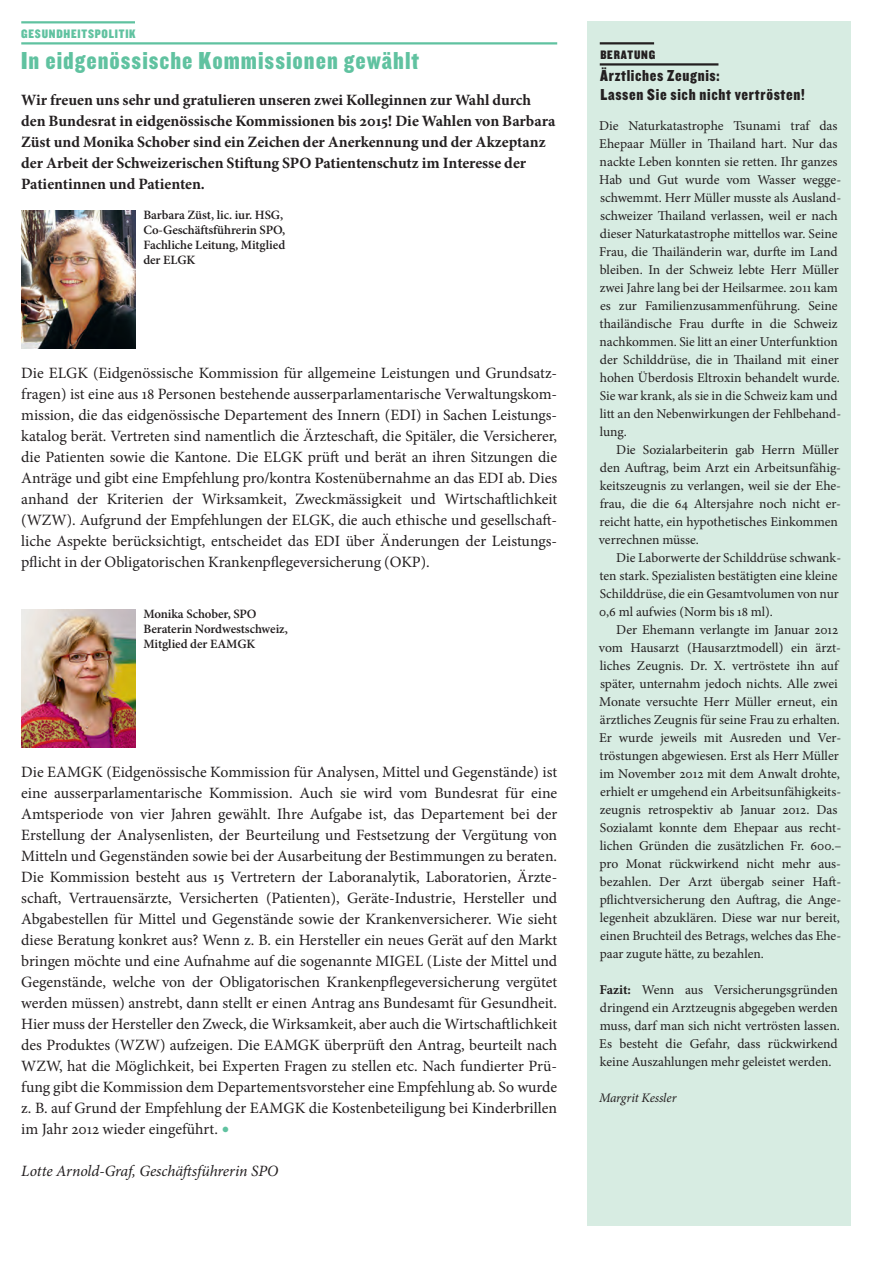
<style>
.page{position:relative;width:872px;height:1263px;background:#fff}
.page>*{position:absolute;margin:0;border:0;box-sizing:border-box;transform-origin:0 0}
.t1{font:25.5px "Knockout HTF70 Full Welterwt";letter-spacing:.04em;color:#60c2a0}
.t2{font:16.5px/18.8px "Knockout HTF70 Full Welterwt";letter-spacing:.04em;color:#231f20}
.t3{font:15.75px/21px "Minion Pro";color:#231f20;text-align:justify}
.t4{font:700 15.75px/21px "Minion Pro";letter-spacing:-.005em;color:#231f20}
.t5{font:italic 15.75px "Minion Pro";letter-spacing:-.01em;color:#231f20}
.t6{font:13.5px/18px "Minion Pro";color:#231f20}
.t7{font:italic 13.05px "Minion Pro";letter-spacing:-.01em;color:#231f20}
.t8{font:600 12.75px/15px "Minion Pro";letter-spacing:-.005em;color:#231f20}
.t9{font:12.75px "Knockout HTF70 Full Welterwt";letter-spacing:.06em;color:#60c2a0}
.t10{font:12.75px "Knockout HTF70 Full Welterwt";letter-spacing:.06em;color:#231f20}
.s1{font-size:21px;color:#60c2a0}
.s2{font-weight:700}
</style>
<div class="page">
<hr style="left:21px;top:21px;width:114px;height:2px;background:#60c2a0">
<hr style="left:21px;top:42px;width:536px;height:3px;background:#60c2a0">
<div style="left:587px;top:21px;width:263px;height:1205px;background:#d7ece2"></div>
<hr style="left:600px;top:42px;width:54px;height:2px;background:#231f20">
<hr style="left:600px;top:63px;width:118px;height:3px;background:#231f20">
<img style="left:21px;top:210px;width:114px;height:139px">
<img style="left:21px;top:609px;width:114px;height:139px">
<p class="t9" style="left:21px;top:27px;width:116px">GESUNDHEITSPOLITIK</p>
<h1 class="t1" style="left:21px;top:47px;width:399px">In eidgenössische Kommissionen gewählt</h1>
<p class="t4" style="left:21px;top:90px;width:536px">Wir freuen uns sehr und gratulieren unseren zwei Kolleginnen zur Wahl durch den Bundesrat in eidgenössische Kommissionen bis 2015! Die Wahlen von Barbara Züst und Monika Schober sind ein Zeichen der Anerkennung und der Akzeptanz der Arbeit der Schweizerischen Stiftung SPO Patientenschutz im Interesse der Patientinnen und Patienten.</p>
<p class="t8" style="left:143px;top:208px;width:143px">Barbara Züst, lic. iur. HSG,<br>Co-Geschäftsführerin SPO,<br>Fachliche Leitung, Mitglied der ELGK</p>
<p class="t3" style="left:21px;top:363px;width:537px">Die ELGK (Eidgenössische Kommission für allgemeine Leistungen und Grundsatz&shy;fragen) ist eine aus 18 Personen bestehende ausserparlamentarische Verwaltungskom&shy;mission, die das eidgenössische Departement des Innern (EDI) in Sachen Leistungs&shy;katalog berät. Vertreten sind namentlich die Ärzteschaft, die Spitäler, die Versicherer, die Patienten sowie die Kantone. Die ELGK prüft und berät an ihren Sitzungen die Anträge und gibt eine Empfehlung pro/kontra Kostenübernahme an das EDI ab. Dies anhand der Kriterien der Wirksamkeit, Zweckmässigkeit und Wirtschaftlichkeit (WZW). Aufgrund der Empfehlungen der ELGK, die auch ethische und gesellschaf-t&shy;liche Aspekte berücksichtigt, entscheidet das EDI über Änderungen der Leistungs&shy;pflicht in der Obligatorischen Krankenpflegeversicherung (OKP).</p>
<p class="t8" style="left:143px;top:607px;width:146px">Monika Schober, SPO<br>Beraterin Nordwestschweiz,<br>Mitglied der EAMGK</p>
<p class="t3" style="left:21px;top:762px;width:537px">Die EAMGK (Eidgenössische Kommission für Analysen, Mittel und Gegenstände) ist eine ausserparlamentarische Kommission. Auch sie wird vom Bundesrat für eine Amtsperiode von vier Jahren gewählt. Ihre Aufgabe ist, das Departement bei der Erstellung der Analysenlisten, der Beurteilung und Festsetzung der Vergütung von Mitteln und Gegenständen sowie bei der Ausarbeitung der Bestimmungen zu beraten.<br>Die Kommission besteht aus 15 Vertretern der Laboranalytik, Laboratorien, Ärzte&shy;schaft, Vertrauensärzte, Versicherten (Patienten), Geräte-Industrie, Hersteller und Abgabestellen für Mittel und Gegenstände sowie der Krankenversicherer. Wie sieht diese Beratung konkret aus? Wenn z. B. ein Hersteller ein neues Gerät auf den Markt bringen möchte und eine Aufnahme auf die sogenannte MIGEL (Liste der Mittel und Gegenstände, welche von der Obligatorischen Krankenpflegeversicherung vergütet werden müssen) anstrebt, dann stellt er einen Antrag ans Bundesamt für Gesundheit.<br>Hier muss der Hersteller den Zweck, die Wirksamkeit, aber auch die Wirtschaftlichkeit des Produktes (WZW) aufzeigen. Die EAMGK überprüft den Antrag, beurteilt nach WZW, hat die Möglichkeit, bei Experten Fragen zu stellen etc. Nach fundierter Prü&shy;fung gibt die Kommission dem Departementsvorsteher eine Empfehlung ab. So wurde z. B. auf Grund der Empfehlung der EAMGK die Kostenbeteiligung bei Kinderbrillen im Jahr 2012 wieder eingeführt. <span class="s1">•</span></p>
<p class="t5" style="left:21px;top:1162px;width:258px">Lotte Arnold-Graf, Geschäftsführerin SPO</p>
<p class="t10" style="left:600px;top:48px;width:56px">BERATUNG</p>
<p class="t2" style="left:600px;top:67px;width:206px">Ärztliches Zeugnis:<br>Lassen Sie sich nicht vertrösten!</p>
<p class="t6" style="left:599px;top:117px;width:243px">Die Naturkatastrophe Tsunami traf das Ehepaar Müller in Thailand hart. Nur das nackte Leben konnten sie retten. Ihr ganzes Hab und Gut wurde vom Wasser wegge&shy;schwemmt. Herr Müller musste als Ausland&shy;schweizer Thailand verlassen, weil er nach dieser Naturkatastrophe mittellos war. Seine Frau, die Thailänderin war, durfte im Land bleiben. In der Schweiz lebte Herr Müller zwei Jahre lang bei der Heilsarmee. 2011 kam es zur Familienzusammenführung. Seine thailändische Frau durfte in die Schweiz nachkommen. Sie litt an einer Unterfunktion der Schilddrüse, die in Thailand mit einer hohen Überdosis Eltroxin behandelt wurde.<br>Sie war krank, als sie in die Schweiz kam und litt an den Nebenwirkungen der Fehlbehand&shy;lung.</p>
<p class="t6" style="left:599px;top:441px;width:244px;text-indent:17px">Die Sozialarbeiterin gab Herrn Müller den Auftrag, beim Arzt ein Arbeitsunfähig&shy;keitszeugnis zu verlangen, weil sie der Ehe&shy;frau, die die 64 Altersjahre noch nicht er&shy;reicht hatte, ein hypothetisches Einkommen verrechnen müsse.</p>
<p class="t6" style="left:599px;top:549px;width:243px;text-indent:17px">Die Laborwerte der Schilddrüse schwank&shy;ten stark. Spezialisten bestätigten eine kleine Schilddrüse, die ein Gesamtvolumen von nur 0,6 ml aufwies (Norm bis 18 ml).</p>
<p class="t6" style="left:599px;top:621px;width:244px;text-indent:17px">Der Ehemann verlangte im Januar 2012 vom Hausarzt (Hausarztmodell) ein ärzt&shy;liches Zeugnis. Dr. X. vertröstete ihn auf später, unternahm jedoch nichts. Alle zwei Monate versuchte Herr Müller erneut, ein ärztliches Zeugnis für seine Frau zu erhalten.<br>Er wurde jeweils mit Ausreden und Ver&shy;tröstungen abgewiesen. Erst als Herr Müller im November 2012 mit dem Anwalt drohte, erhielt er umgehend ein Arbeitsunfähigkeits&shy;zeugnis retrospektiv ab Januar 2012. Das Sozialamt konnte dem Ehepaar aus recht&shy;lichen Gründen die zusätzlichen Fr. 600.– pro Monat rückwirkend nicht mehr aus&shy;bezahlen. Der Arzt übergab seiner Haft&shy;pflichtversicherung den Auftrag, die Ange&shy;legenheit abzuklären. Diese war nur bereit, einen Bruchteil des Betrags, welches das Ehe&shy;paar zugute hätte, zu bezahlen.</p>
<p class="t6" style="left:599px;top:981px;width:242px"><span class="s2">Fazit:</span> Wenn aus Versicherungsgründen dringend ein Arztzeugnis abgegeben werden muss, darf man sich nicht vertrösten lassen.<br>Es besteht die Gefahr, dass rückwirkend keine Auszahlungen mehr geleistet werden.</p>
<p class="t7" style="left:599px;top:1090px;width:79px">Margrit Kessler</p>
</div>
